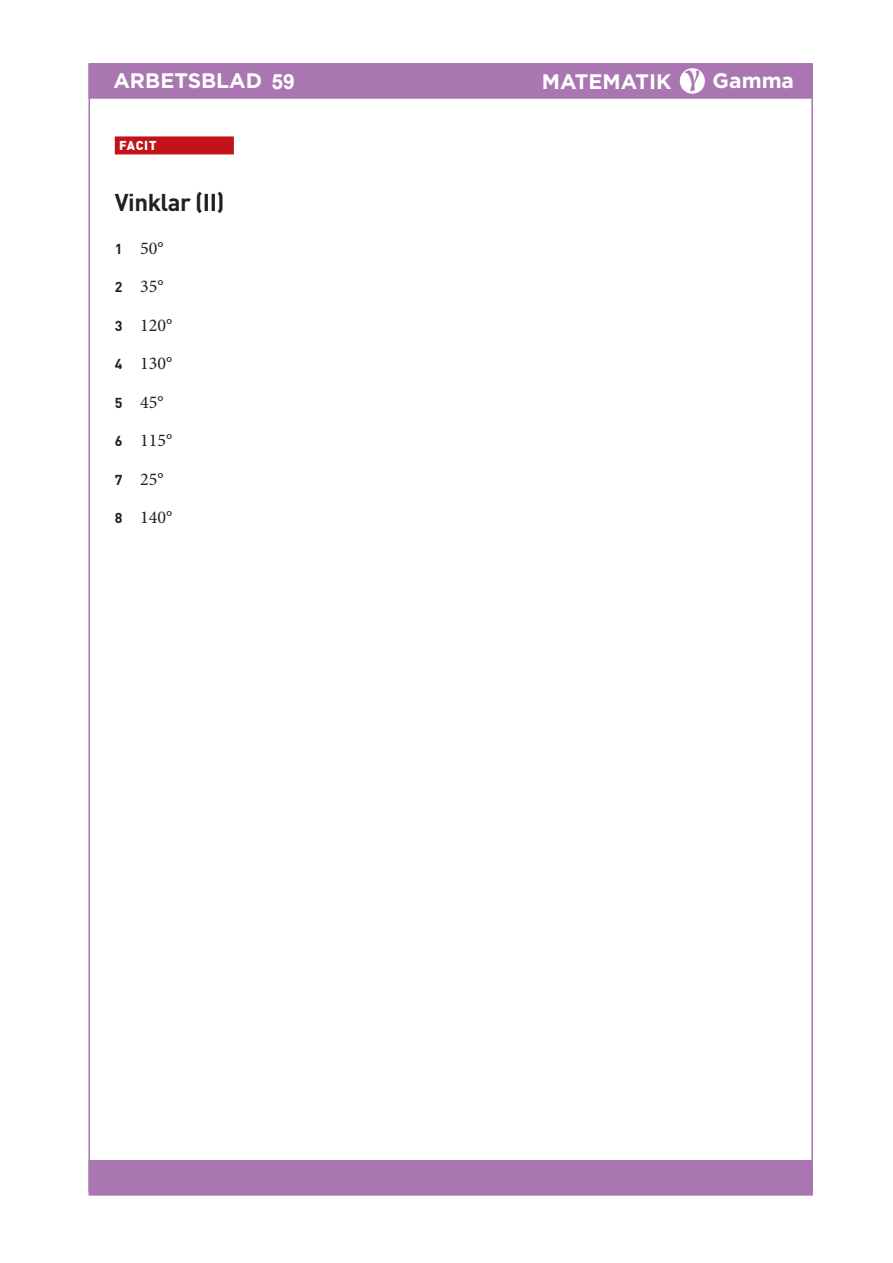
<style>
.page{position:relative;width:893px;height:1263px;background:#fff}
.page>*{position:absolute;margin:0;border:0;box-sizing:border-box;transform-origin:0 0}
.t1{font:700 30px "Minion Pro";color:#a976b2}
.R_OH{font:700 24px "DIN Pro";letter-spacing:-.02em;color:#231f20}
.Antal_ratt{font:700 21px "Gotham";color:#fff}
.Uppgift_luft_över_li{font:18px "Minion Pro";color:#231f20}
.R_Facit_2{font:900 12.75px "DIN Pro";letter-spacing:.055em;color:#fff}
.s1{font-family:"Arial"}
.s2{font-family:"DIN Pro";font-weight:700;font-size:14.25px}
</style>
<div class="page">
<div style="left:89px;top:64px;width:723px;height:34px;background:#a976b2"></div>
<div style="left:89px;top:63px;width:724px;height:36px;border:2px solid #a976b2"></div>
<div style="left:89px;top:1161px;width:723px;height:34px;background:#a976b2"></div>
<div style="left:89px;top:1160px;width:724px;height:35px;border:2px solid #a976b2"></div>
<div style="left:680px;top:68px;width:25px;height:26px;background:#fff;border-radius:50%"></div>
<div style="left:115px;top:136px;width:119px;height:18px;background:#c4121a"></div>
<p class="Antal_ratt" style="left:113px;top:67px;width:183px">ARBETSBLAD <span class="s1">59</span></p>
<h1 class="t1" style="left:685px;top:53px;width:17px">γ</h1>
<p class="Antal_ratt" style="left:542px;top:67px;width:131px">MATEMATIK</p>
<p class="Antal_ratt" style="left:713px;top:67px;width:83px">Gamma</p>
<p class="R_Facit_2" style="left:119px;top:137px;width:39px">FACIT</p>
<p class="R_OH" style="left:115px;top:186px;width:111px">Vinklar (II)</p>
<p class="Uppgift_luft_över_li" style="left:115px;top:236px;width:50px"><span class="s2">1</span> 50°</p>
<p class="Uppgift_luft_över_li" style="left:115px;top:275px;width:50px"><span class="s2">2</span> 35°</p>
<p class="Uppgift_luft_över_li" style="left:115px;top:313px;width:59px"><span class="s2">3</span> 120°</p>
<p class="Uppgift_luft_över_li" style="left:115px;top:352px;width:59px"><span class="s2">4</span> 130°</p>
<p class="Uppgift_luft_över_li" style="left:115px;top:390px;width:50px"><span class="s2">5</span> 45°</p>
<p class="Uppgift_luft_över_li" style="left:115px;top:429px;width:59px"><span class="s2">6</span> 115°</p>
<p class="Uppgift_luft_över_li" style="left:115px;top:467px;width:50px"><span class="s2">7</span> 25°</p>
<p class="Uppgift_luft_över_li" style="left:115px;top:506px;width:59px"><span class="s2">8</span> 140°</p>
</div>
